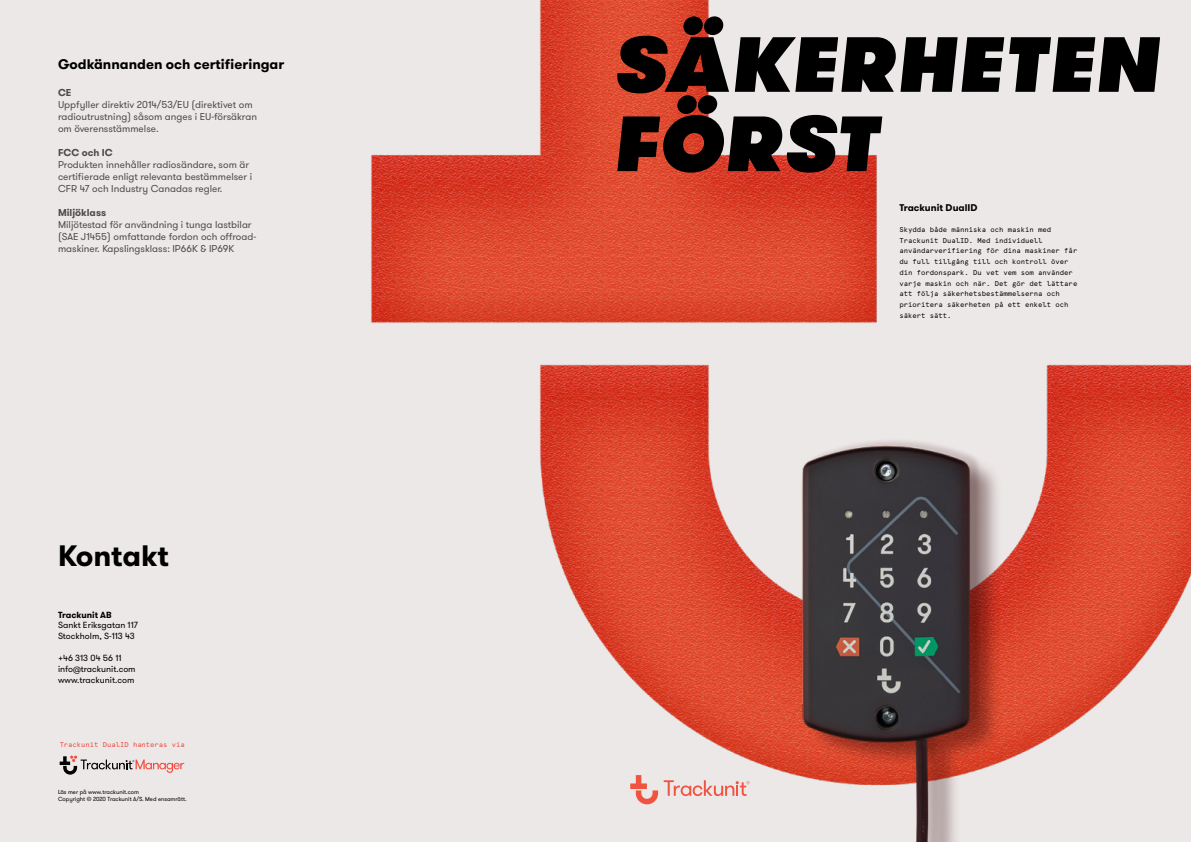
<style>
.page{position:relative;width:1191px;height:842px;background:#ece8e7}
.page>*{position:absolute;margin:0;border:0;box-sizing:border-box;transform-origin:0 0}
.t1{font:italic 800 78px/79.2px "GT Walsheim";letter-spacing:.015em;color:#000}
.t2{font:700 29.5px "GT Walsheim";color:#000}
.t3{font:700 13.9px "GT Walsheim";color:#000}
.t4{font:10px/12px "GT Walsheim";color:#4d4d4f}
.t5{font:700 10px "GT Walsheim";color:#4d4d4f}
.t6{font:700 9.7px "GT Walsheim";color:#000}
.t7{font:8.9px/10.7px "GT Walsheim";color:#000}
.t8{font:700 8.9px "GT Walsheim";color:#000}
.t9{font:7px/10.8px "Apercu Pro Mono";color:#000}
.t10{font:7px "Apercu Pro Mono";color:#ef463d}
.t11{font:5.9px/7.1px "GT Walsheim";color:#000}
</style>
<div class="page">
<img style="left:370px;top:0;width:821px;height:799px">
<svg style="left:630px;top:775px;width:119px;height:29px;background:#ecc9c4"></svg>
<svg style="left:60px;top:755px;width:124px;height:20px;background:#d1c1bf"></svg>
<img style="left:754px;top:432px;width:264px;height:410px">
<h3 class="t3" style="left:58px;top:55px;width:228px">Godkännanden och certifieringar</h3>
<p class="t5" style="left:58px;top:85px;width:15px">CE</p>
<p class="t4" style="left:58px;top:98px;width:201px">Uppfyller direktiv 2014/53/EU (direktivet om radioutrustning) såsom anges i EU-försäkran om överensstämmelse.</p>
<p class="t5" style="left:58px;top:145px;width:56px">FCC och IC</p>
<p class="t4" style="left:58px;top:158px;width:196px">Produkten innehåller radiosändare, som är certifierade enligt relevanta bestämmelser i<br>CFR 47 och Industry Canadas regler.</p>
<p class="t5" style="left:58px;top:205px;width:50px">Miljöklass</p>
<p class="t4" style="left:58px;top:218px;width:200px">Miljötestad för användning i tunga lastbilar (SAE J1455) omfattande fordon och offroad&shy;maskiner. Kapslingsklass: IP66K &amp; IP69K</p>
<h2 class="t2" style="left:58px;top:536px;width:112px">Kontakt</h2>
<p class="t8" style="left:58px;top:609px;width:55px">Trackunit AB</p>
<p class="t7" style="left:58px;top:620px;width:81px">Sankt Eriksgatan 117<br>Stockholm, S-113 43</p>
<p class="t7" style="left:58px;top:653px;width:79px">+46 313 04 56 11 info@trackunit.com www.trackunit.com</p>
<p class="t10" style="left:60px;top:739px;width:127px">Trackunit DualID hanteras via</p>
<p class="t11" style="left:58px;top:788px;width:130px">Läs mer på www.trackunit.com<br>Copyright © 2020 Trackunit A/S. Med ensamrätt.</p>
<h1 class="t1" style="left:613px;top:25px;width:547px">SÄKERHETEN<br>FÖRST</h1>
<p class="t6" style="left:899px;top:202px;width:80px">Trackunit DualID</p>
<p class="t9" style="left:899px;top:223px;width:179px">Skydda både människa och maskin med Trackunit DualID. Med individuell användarverifiering för dina maskiner får du full tillgång till och kontroll över din fordonspark. Du vet vem som använder varje maskin och när. Det gör det lättare att följa säkerhetsbestämmelserna och prioritera säkerheten på ett enkelt och säkert sätt.</p>
</div>
